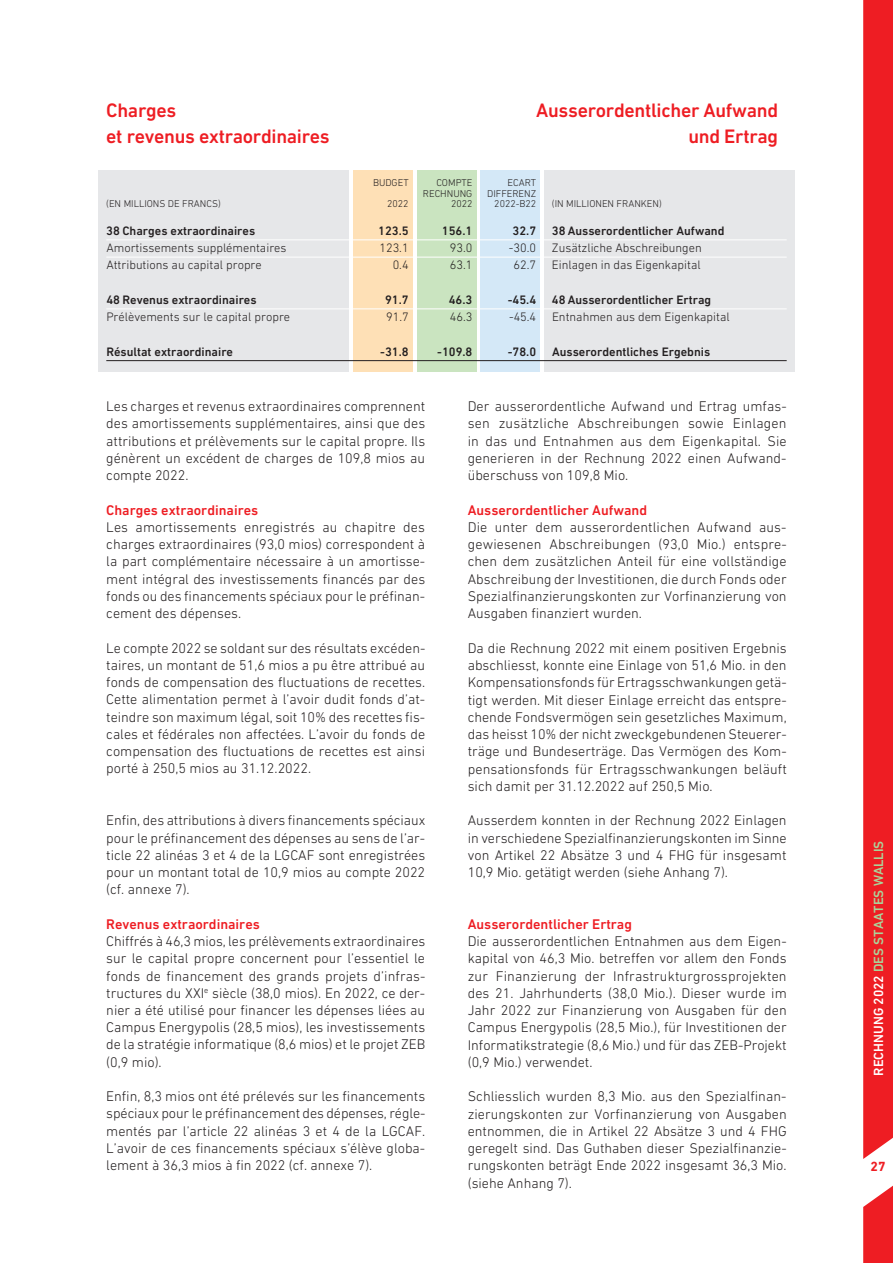
<style>
.page{position:relative;width:893px;height:1263px;background:#fff}
.page>*{position:absolute;margin:0;border:0;box-sizing:border-box;transform-origin:0 0}
.t1{font:500 19.8px/25.5px "DIN Next LT Pro";letter-spacing:-.015em;color:#ee1d23}
.t2{font:300 14.25px/17.2px "DIN Next LT Pro";color:#231f20;text-align:justify}
.t3{font:500 14.25px "DIN Next LT Pro";color:#ee1d23}
.t4{font:500 13.5px "DIN Next LT Pro";color:#aad59b}
.t5{font:700 13.5px "DIN Next LT Pro";color:#ee1d23}
.t6{font:300 12.45px "DIN Next LT Pro";color:#231f20}
.t7{font:500 12.45px "DIN Next LT Pro";color:#231f20}
.t8{font:300 10.05px "DIN Next LT Pro";color:#231f20}
.s1{color:#fff}
</style>
<div class="page">
<svg style="left:863px;top:1185px;width:30px;height:78px;background:#f03f44"></svg>
<svg style="left:863px;top:0;width:30px;height:1159px;background:#ee2228"></svg>
<div style="left:544px;top:170px;width:251px;height:202px;background:#e6e7e9"></div>
<div style="left:98px;top:170px;width:251px;height:202px;background:#e6e7e9"></div>
<div style="left:353px;top:170px;width:59px;height:202px;background:#fee0b6"></div>
<div style="left:417px;top:170px;width:59px;height:202px;background:#cae4c0"></div>
<div style="left:480px;top:170px;width:60px;height:202px;background:#d4e8f7"></div>
<hr style="left:106px;top:239px;width:681px;height:1px;background:#fff">
<hr style="left:106px;top:257px;width:681px;height:1px;background:#fff">
<hr style="left:106px;top:308px;width:681px;height:1px;background:#fff">
<hr style="left:106px;top:360px;width:681px;height:1px;background:#231f20">
<h1 class="t1" style="left:106px;top:98px;width:225px">Charges<br>et revenus extraordinaires</h1>
<h1 class="t1" style="left:536px;top:98px;width:243px;text-align:right">Ausserordentlicher Aufwand und Ertrag</h1>
<p class="t8" style="left:373px;top:177px;width:37px">BUDGET</p>
<p class="t8" style="left:436px;top:177px;width:38px">COMPTE</p>
<p class="t8" style="left:508px;top:177px;width:30px">ECART</p>
<p class="t8" style="left:423px;top:187px;width:51px">RECHNUNG</p>
<p class="t8" style="left:487px;top:187px;width:51px">DIFFERENZ</p>
<p class="t8" style="left:106px;top:198px;width:116px">(EN MILLIONS DE FRANCS)</p>
<p class="t8" style="left:387px;top:198px;width:23px">2022</p>
<p class="t8" style="left:451px;top:198px;width:23px">2022</p>
<p class="t8" style="left:494px;top:198px;width:43px">2022-B22</p>
<p class="t8" style="left:552px;top:198px;width:111px">(IN MILLIONEN FRANKEN)</p>
<p class="t7" style="left:106px;top:223px;width:150px">38 Charges extraordinaires</p>
<p class="t7" style="left:378px;top:223px;width:32px">123.5</p>
<p class="t7" style="left:442px;top:223px;width:32px">156.1</p>
<p class="t7" style="left:513px;top:223px;width:25px">32.7</p>
<p class="t7" style="left:552px;top:223px;width:174px">38 Ausserordentlicher Aufwand</p>
<p class="t6" style="left:106px;top:241px;width:182px">Amortissements supplémentaires</p>
<p class="t6" style="left:379px;top:241px;width:31px">123.1</p>
<p class="t6" style="left:450px;top:241px;width:24px">93.0</p>
<p class="t6" style="left:509px;top:241px;width:29px">-30.0</p>
<p class="t6" style="left:552px;top:241px;width:151px">Zusätzliche Abschreibungen</p>
<p class="t6" style="left:106px;top:258px;width:157px">Attributions au capital propre</p>
<p class="t6" style="left:393px;top:258px;width:17px">0.4</p>
<p class="t6" style="left:450px;top:258px;width:24px">63.1</p>
<p class="t6" style="left:514px;top:258px;width:24px">62.7</p>
<p class="t6" style="left:552px;top:258px;width:150px">Einlagen in das Eigenkapital</p>
<p class="t7" style="left:106px;top:292px;width:152px">48 Revenus extraordinaires</p>
<p class="t7" style="left:385px;top:292px;width:25px">91.7</p>
<p class="t7" style="left:449px;top:292px;width:25px">46.3</p>
<p class="t7" style="left:508px;top:292px;width:30px">-45.4</p>
<p class="t7" style="left:552px;top:292px;width:161px">48 Ausserordentlicher Ertrag</p>
<p class="t6" style="left:106px;top:310px;width:185px">Prélèvements sur le capital propre</p>
<p class="t6" style="left:386px;top:310px;width:24px">91.7</p>
<p class="t6" style="left:450px;top:310px;width:24px">46.3</p>
<p class="t6" style="left:509px;top:310px;width:29px">-45.4</p>
<p class="t6" style="left:552px;top:310px;width:179px">Entnahmen aus dem Eigenkapital</p>
<p class="t7" style="left:106px;top:344px;width:128px">Résultat extraordinaire</p>
<p class="t7" style="left:380px;top:344px;width:30px">-31.8</p>
<p class="t7" style="left:437px;top:344px;width:37px">-109.8</p>
<p class="t7" style="left:508px;top:344px;width:30px">-78.0</p>
<p class="t7" style="left:552px;top:344px;width:160px">Ausserordentliches Ergebnis</p>
<p class="t2" style="left:106px;top:397px;width:320px">Les charges et revenus extraordinaires comprennent des amortissements supplémentaires, ainsi que des attributions et prélèvements sur le capital propre. Ils génèrent un excédent de charges de 109,8 mios au compte 2022.</p>
<p class="t3" style="left:106px;top:501px;width:153px">Charges extraordinaires</p>
<p class="t2" style="left:106px;top:518px;width:320px">Les amortissements enregistrés au chapitre des charges extraordinaires (93,0 mios) correspondent à la part complémentaire nécessaire à un amortisse&shy;ment intégral des investissements financés par des fonds ou des financements spéciaux pour le préfinan&shy;cement des dépenses.</p>
<p class="t2" style="left:106px;top:639px;width:321px">Le compte 2022 se soldant sur des résultats excéden&shy;taires, un montant de 51,6 mios a pu être attribué au fonds de compensation des fluctuations de recettes.<br>Cette alimentation permet à l’avoir dudit fonds d’at&shy;teindre son maximum légal, soit 10% des recettes fis&shy;cales et fédérales non affectées. L’avoir du fonds de compensation des fluctuations de recettes est ainsi porté à 250,5 mios au 31.12.2022.</p>
<p class="t2" style="left:106px;top:812px;width:321px">Enfin, des attributions à divers financements spéciaux pour le préfinancement des dépenses au sens de l’ar&shy;ticle 22 alinéas 3 et 4 de la LGCAF sont enregistrées pour un montant total de 10,9 mios au compte 2022 (cf. annexe 7).</p>
<p class="t3" style="left:106px;top:916px;width:155px">Revenus extraordinaires</p>
<p class="t2" style="left:106px;top:932px;width:321px">Chiffrés à 46,3 mios, les prélèvements extraordinaires sur le capital propre concernent pour l’essentiel le fonds de financement des grands projets d’infras&shy;tructures du XXI<sup>e</sup> siècle (38,0 mios). En 2022, ce der&shy;nier a été utilisé pour financer les dépenses liées au Campus Energypolis (28,5 mios), les investissements de la stratégie informatique (8,6 mios) et le projet ZEB (0,9 mio).</p>
<p class="t2" style="left:106px;top:1087px;width:321px">Enfin, 8,3 mios ont été prélevés sur les financements spéciaux pour le préfinancement des dépenses, régle&shy;mentés par l’article 22 alinéas 3 et 4 de la LGCAF.<br>L’avoir de ces financements spéciaux s’élève globa&shy;lement à 36,3 mios à fin 2022 (cf. annexe 7).</p>
<p class="t2" style="left:468px;top:397px;width:320px">Der ausserordentliche Aufwand und Ertrag umfas&shy;sen zusätzliche Abschreibungen sowie Einlagen in das und Entnahmen aus dem Eigenkapital. Sie generieren in der Rechnung 2022 einen Aufwand&shy;überschuss von 109,8 Mio.</p>
<p class="t3" style="left:468px;top:502px;width:181px">Ausserordentlicher Aufwand</p>
<p class="t2" style="left:468px;top:518px;width:321px">Die unter dem ausserordentlichen Aufwand aus&shy;gewiesenen Abschreibungen (93,0 Mio.) entspre&shy;chen dem zusätzlichen Anteil für eine vollständige Abschreibung der Investitionen, die durch Fonds oder Spezialfinanzierungskonten zur Vorfinanzierung von Ausgaben finanziert wurden.</p>
<p class="t2" style="left:468px;top:639px;width:321px">Da die Rechnung 2022 mit einem positiven Ergebnis abschliesst, konnte eine Einlage von 51,6 Mio. in den Kompensationsfonds für Ertragsschwankungen getä&shy;tigt werden. Mit dieser Einlage erreicht das entspre&shy;chende Fondsvermögen sein gesetzliches Maximum, das heisst 10% der nicht zweckgebundenen Steuerer&shy;träge und Bundeserträge. Das Vermögen des Kom&shy;pensationsfonds für Ertragsschwankungen beläuft sich damit per 31.12.2022 auf 250,5 Mio.</p>
<p class="t2" style="left:468px;top:812px;width:320px">Ausserdem konnten in der Rechnung 2022 Einlagen in verschiedene Spezialfinanzierungskonten im Sinne von Artikel 22 Absätze 3 und 4 FHG für insgesamt 10,9 Mio. getätigt werden (siehe Anhang 7).</p>
<p class="t3" style="left:468px;top:916px;width:166px">Ausserordentlicher Ertrag</p>
<p class="t2" style="left:468px;top:932px;width:321px">Die ausserordentlichen Entnahmen aus dem Eigen&shy;kapital von 46,3 Mio. betreffen vor allem den Fonds zur Finanzierung der Infrastrukturgrossprojekten des 21. Jahrhunderts (38,0 Mio.). Dieser wurde im Jahr 2022 zur Finanzierung von Ausgaben für den Campus Energypolis (28,5 Mio.), für Investitionen der Informatikstrategie (8,6 Mio.) und für das ZEB-Projekt (0,9 Mio.) verwendet.</p>
<p class="t2" style="left:468px;top:1088px;width:320px">Schliesslich wurden 8,3 Mio. aus den Spezialfinan&shy;zierungskonten zur Vorfinanzierung von Ausgaben entnommen, die in Artikel 22 Absätze 3 und 4 FHG geregelt sind. Das Guthaben dieser Spezialfinanzie&shy;rungskonten beträgt Ende 2022 insgesamt 36,3 Mio. (siehe Anhang 7).</p>
<p class="t4" style="left:871px;top:1075px;width:236px;rotate:-90deg"><span class="s1">RECHNUNG 2022</span> DES STAATES WALLIS</p>
<p class="t5" style="left:871px;top:1158px;width:17px">27</p>
</div>
